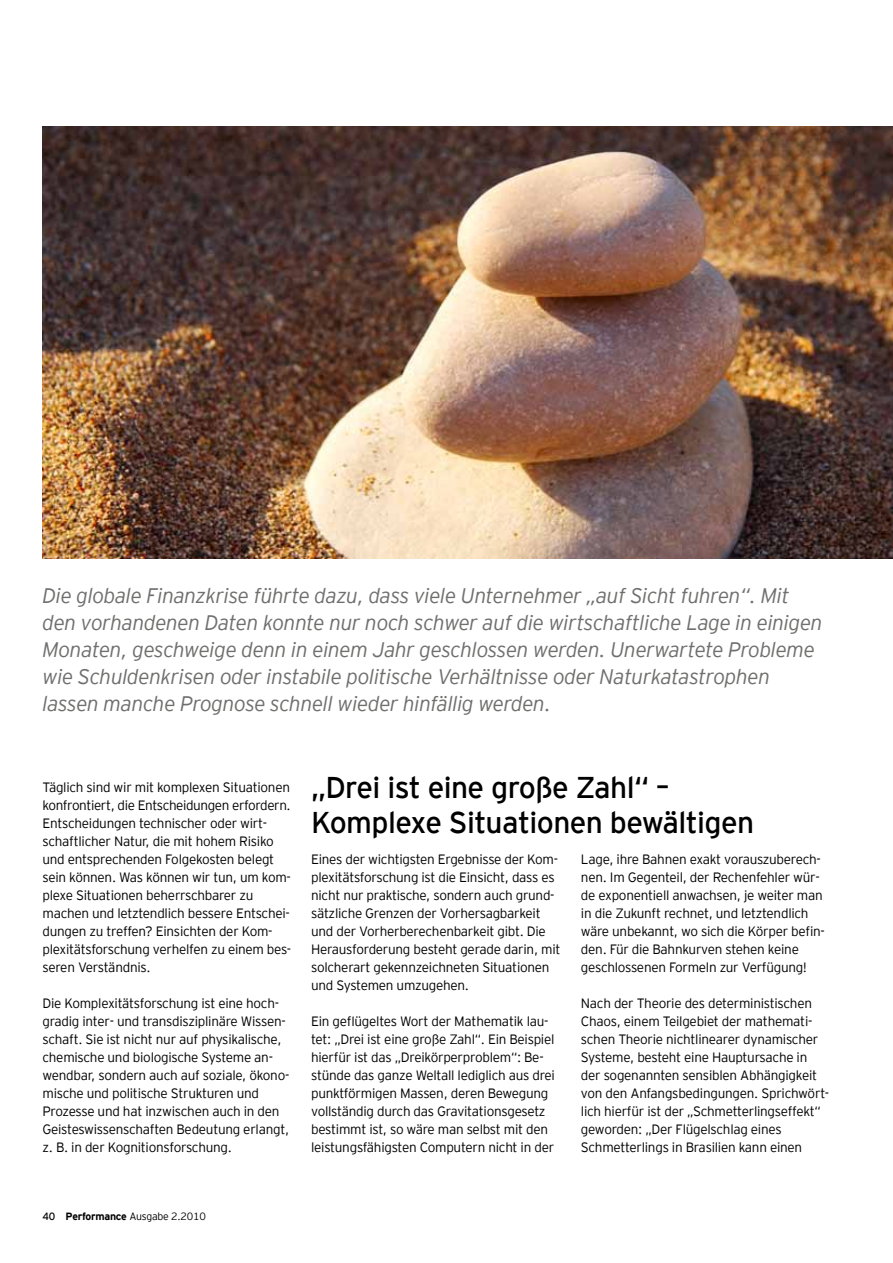
<style>
.page{position:relative;width:893px;height:1263px;background:#fff}
.page>*{position:absolute;margin:0;border:0;box-sizing:border-box;transform-origin:0 0}
.t1{font:30px/34.5px "EY Interstate";letter-spacing:-.02em;color:#000}
.t2{font:italic 300 21px/27px "EY Interstate";letter-spacing:-.02em;color:#6f6f6e}
.t3{font:300 13.5px/18px "EY Interstate";letter-spacing:-.02em;color:#000}
.t4{font:300 10.5px "EY Interstate";letter-spacing:-.02em;color:#000}
.s1{font-weight:400}
.s2{font-weight:700}
</style>
<div class="page">
<img style="left:43px;top:126px;width:850px;height:432px">
<p class="t2" style="left:43px;top:580px;width:782px">Die globale Finanzkrise führte dazu, dass viele Unternehmer „auf Sicht fuhren“. Mit den vorhandenen Daten konnte nur noch schwer auf die wirtschaftliche Lage in einigen Monaten, geschweige denn in einem Jahr geschlossen werden. Unerwartete Probleme wie Schuldenkrisen oder instabile politische Verhältnisse oder Naturkatastrophen lassen manche Prognose schnell wieder hinfällig werden.</p>
<p class="t3" style="left:43px;top:778px;width:250px">Täglich sind wir mit komplexen Situationen konfrontiert, die Entscheidungen erfordern.<br>Entscheidungen technischer oder wirt&shy;schaftlicher Natur, die mit hohem Risiko und entsprechenden Folgekosten belegt sein können. Was können wir tun, um kom&shy;plexe Situationen beherrschbarer zu machen und letztendlich bessere Entschei&shy;dungen zu treffen? Einsichten der Kom&shy;plexitätsforschung verhelfen zu einem bes&shy;seren Verständnis.</p>
<p class="t3" style="left:43px;top:994px;width:248px">Die Komplexitätsforschung ist eine hoch&shy;gradig inter- und transdisziplinäre Wissen&shy;schaft. Sie ist nicht nur auf physikalische, chemische und biologische Systeme an&shy;wendbar, sondern auch auf soziale, ökono&shy;mische und politische Strukturen und Prozesse und hat inzwischen auch in den Geisteswissenschaften Bedeutung erlangt, z. B. in der Kognitionsforschung.</p>
<h1 class="t1" style="left:311px;top:770px;width:444px">„Drei ist eine große Zahl“ –<br>Komplexe Situationen bewältigen</h1>
<p class="t3" style="left:311px;top:850px;width:251px">Eines der wichtigsten Ergebnisse der Kom&shy;plexitätsforschung ist die Einsicht, dass es nicht nur praktische, sondern auch grund&shy;sätzliche Grenzen der Vorhersagbarkeit und der Vorherberechenbarkeit gibt. Die Herausforderung besteht gerade darin, mit solcherart gekennzeichneten Situationen und Systemen umzugehen.</p>
<p class="t3" style="left:311px;top:1012px;width:245px">Ein geflügeltes Wort der Mathematik lau&shy;tet: „Drei ist eine große Zahl“. Ein Beispiel hierfür ist das „Dreikörperproblem“: Be&shy;stünde das ganze Weltall lediglich aus drei punktförmigen Massen, deren Bewegung vollständig durch das Gravitationsgesetz bestimmt ist, so wäre man selbst mit den leistungsfähigsten Computern nicht in der</p>
<p class="t3" style="left:581px;top:850px;width:245px">Lage, ihre Bahnen exakt vorauszuberech&shy;nen. Im Gegenteil, der Rechenfehler wür&shy;de exponentiell anwachsen, je weiter man in die Zukunft rechnet, und letztendlich wäre unbekannt, wo sich die Körper befin&shy;den. Für die Bahnkurven stehen keine geschlossenen Formeln zur Verfügung!</p>
<p class="t3" style="left:581px;top:994px;width:250px">Nach der Theorie des deterministischen Chaos, einem Teilgebiet der mathemati&shy;schen Theorie nichtlinearer dynamischer Systeme, besteht eine Hauptursache in der sogenannten sensiblen Abhängigkeit von den Anfangsbedingungen. Sprichwört&shy;lich hierfür ist der „Schmetterlingseffekt“ geworden: „Der Flügelschlag eines Schmetterlings in Brasilien kann einen</p>
<p class="t4" style="left:43px;top:1211px;width:165px"><span class="s1">40</span> <span class="s2">Performance</span> Ausgabe 2.2010</p>
</div>
